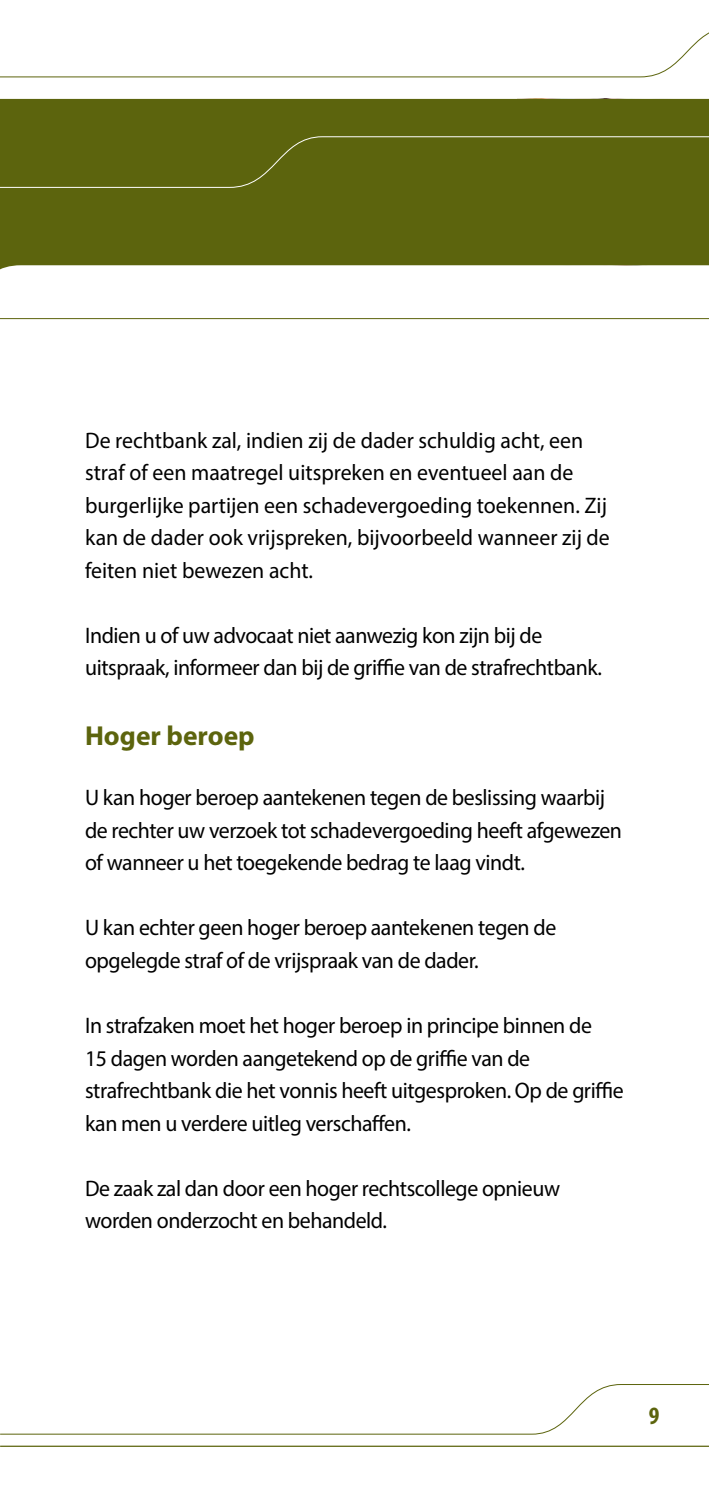
<style>
.page{position:relative;width:709px;height:1489px;background:#fff}
.page>*{position:absolute;margin:0;border:0;box-sizing:border-box;transform-origin:0 0}
.t1{font:700 27.5px "Myriad Pro";color:#5c640d}
.t2{font:700 condensed 25px "Myriad Pro";color:#5c640d}
.t3{font:22.5px/32.5px "Myriad Pro";letter-spacing:-.02em;color:#000}
.t4{font:22.5px/32.5px "Myriad Pro";color:#000}
</style>
<div class="page">
<svg style="left:0;top:1384px;width:709px;height:50px"></svg>
<hr style="left:0;top:1445px;width:709px;height:1px;background:#5c640d">
<svg style="left:0;top:32px;width:709px;height:46px"></svg>
<div style="left:0;top:99px;width:709px;height:171px;background:#5c640d"></div>
<div style="left:0;top:136px;width:709px;height:52px;background:#5c640d"></div>
<svg style="left:0;top:318px;width:709px;height:1px"></svg>
<p class="t4" style="left:85px;top:423px;width:526px">De rechtbank zal, indien zij de dader schuldig acht, een straf of een maatregel uitspreken en eventueel aan de burgerlijke partijen een schadevergoeding toekennen. Zij kan de dader ook vrijspreken, bijvoorbeeld wanneer zij de feiten niet bewezen acht.</p>
<p class="t3" style="left:85px;top:618px;width:518px">Indien u of uw advocaat niet aanwezig kon zijn bij de uitspraak, informeer dan bij de griffie van de strafrechtbank.</p>
<p class="t1" style="left:85px;top:718px;width:171px">Hoger beroep</p>
<p class="t3" style="left:85px;top:781px;width:538px">U kan hoger beroep aantekenen tegen de beslissing waarbij de rechter uw verzoek tot schadevergoeding heeft afgewezen of wanneer u het toegekende bedrag te laag vindt.</p>
<p class="t3" style="left:85px;top:911px;width:473px">U kan echter geen hoger beroep aantekenen tegen de opgelegde straf of de vrijspraak van de dader.</p>
<p class="t3" style="left:85px;top:1008px;width:540px">In strafzaken moet het hoger beroep in principe binnen de<br>15 dagen worden aangetekend op de griffie van de strafrechtbank die het vonnis heeft uitgesproken. Op de griffie kan men u verdere uitleg verschaffen.</p>
<p class="t3" style="left:85px;top:1171px;width:476px">De zaak zal dan door een hoger rechtscollege opnieuw worden onderzocht en behandeld.</p>
<p class="t2" style="left:648px;top:1400px;width:12px">9</p>
</div>
